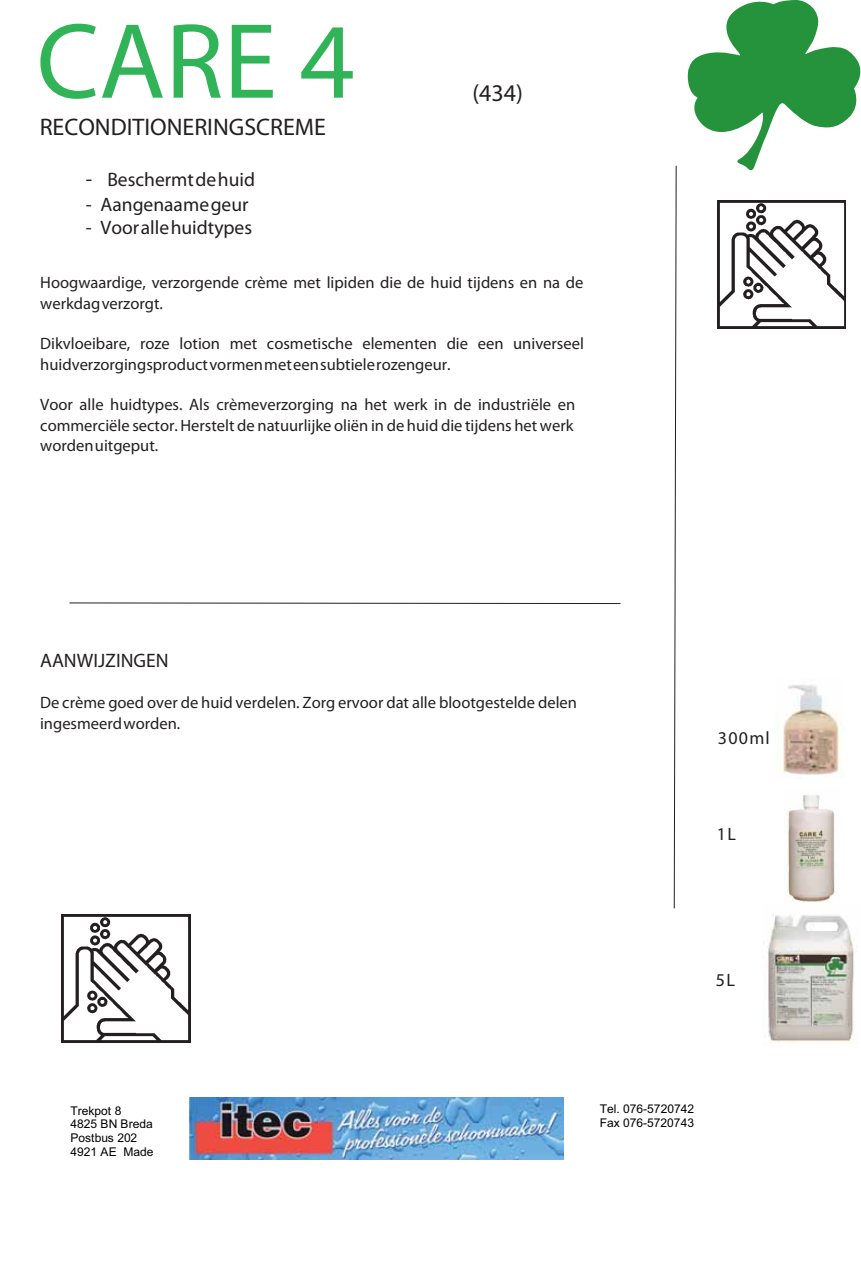
<style>
.page{position:relative;width:861px;height:1269px;background:#fff}
.page>*{position:absolute;margin:0;border:0;box-sizing:border-box;transform-origin:0 0}
.t1{font:700 108px "Univers";color:#31b457}
.t2{font:700 24px "Univers";color:#231f20}
.t3{font:italic 700 19.5px "Univers";color:#231f20}
.t4{font:700 19.5px "Univers";color:#231f20}
.t5{font:18px "Univers";letter-spacing:.07em;color:#231f20}
.t6{font:16.5px/20.2px "Univers";color:#231f20}
.t7{font:12px/13.8px "Arial";letter-spacing:-.005em;color:#000}
.s1{font-style:normal;font-size:21px}
</style>
<div class="page">
<svg style="left:687px;top:0;width:173px;height:171px"></svg>
<img style="left:717px;top:200px;width:128px;height:129px">
<svg style="left:69px;top:165px;width:607px;height:744px"></svg>
<img style="left:62px;top:914px;width:128px;height:128px">
<img style="left:784px;top:795px;width:51px;height:108px">
<img style="left:762px;top:914px;width:92px;height:130px">
<img style="left:775px;top:684px;width:69px;height:92px">
<img style="left:189px;top:1097px;width:374px;height:62px">
<h1 class="t1" style="left:37px;top:-3px;width:320px">CARE 4</h1>
<h2 class="t2" style="left:40px;top:113px;width:288px">RECONDITIONERINGSCREME</h2>
<p class="t3" style="left:86px;top:173px;width:170px"><span class="s1">-</span> Beschermt de huid</p>
<p class="t3" style="left:86px;top:197px;width:164px">- Aangenaame geur</p>
<p class="t3" style="left:86px;top:220px;width:168px">- Voor alle huidtypes</p>
<h2 class="t2" style="left:472px;top:78px;width:52px">(434)</h2>
<p class="t6" style="left:40px;top:274px;width:544px">Hoogwaardige, verzorgende crème met lipiden die de huid tijdens en na de werkdag verzorgt.</p>
<p class="t6" style="left:40px;top:335px;width:545px">Dikvloeibare, roze lotion met cosmetische elementen die een universeel huidverzorgingsproduct vormen met een subtiele rozengeur.</p>
<p class="t6" style="left:40px;top:396px;width:536px;text-align:justify">Voor alle huidtypes. Als crèmeverzorging na het werk in de industriële en commerciële sector. Herstelt de natuurlijke oliën in de huid die tijdens het werk worden uitgeput.</p>
<p class="t4" style="left:40px;top:649px;width:130px">AANWIJZINGEN</p>
<p class="t6" style="left:40px;top:693px;width:538px">De crème goed over de huid verdelen. Zorg ervoor dat alle blootgestelde delen ingesmeerd worden.</p>
<p class="t5" style="left:717px;top:731px;width:53px">300ml</p>
<p class="t5" style="left:716px;top:826px;width:21px">1 L</p>
<p class="t5" style="left:715px;top:972px;width:21px">5 L</p>
<p class="t7" style="left:70px;top:1103px;width:84px">Trekpot 8<br>4825 BN Breda<br>Postbus 202<br>4921 AE Made</p>
<p class="t7" style="left:599px;top:1102px;width:96px">Tel. 076-5720742<br>Fax 076-5720743</p>
</div>
